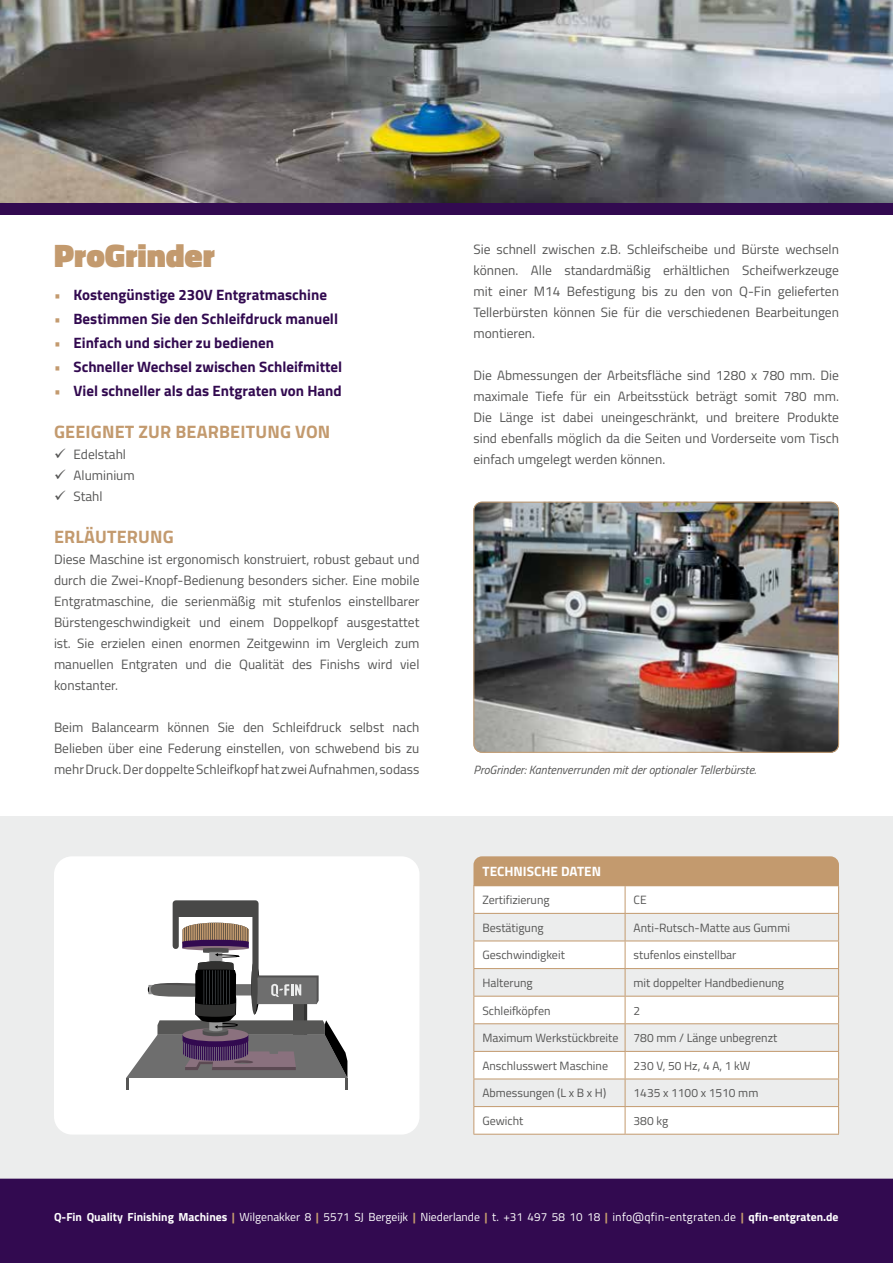
<style>
.page{position:relative;width:893px;height:1263px;background:#fff}
.page>*{position:absolute;margin:0;border:0;box-sizing:border-box;transform-origin:0 0}
.t1{font:900 33px "Titillium Web";color:#c39a6e}
.t2{font:700 18px "Titillium Web";letter-spacing:.01em;color:#c39a6e}
.t3{font:700 15px "Titillium Web";color:#320a50}
.t4{font:13.5px/21px "Titillium Web";color:#565655;text-align:justify}
.t5{font:700 13.5px "Titillium Web";color:#fff}
.t6{font:12px "Titillium Web";color:#565655}
.t7{font:italic 12px "Titillium Web";color:#565655}
.t8{font:11.7px "Titillium Web";color:#fff}
.s1{color:#c39a6e}
.s2{font-weight:700}
.s3{font-weight:700;color:#c39a6e}
.s4{font-family:"Titillium Text 22 L"}
</style>
<div class="page">
<div style="left:0;top:816px;width:893px;height:363px;background:#eceded"></div>
<hr style="left:473px;top:1134px;width:152px;height:1px;background:#c39a6e">
<hr style="left:625px;top:1134px;width:214px;height:1px;background:#c39a6e">
<div style="left:54px;top:856px;width:365px;height:278px;background:#fff;border-radius:18px"></div>
<div style="left:0;top:1179px;width:893px;height:84px;background:#320a50"></div>
<div style="left:0;top:203px;width:893px;height:12px;background:#320a50"></div>
<svg style="left:473px;top:856px;width:366px;height:278px"></svg>
<img style="left:475px;top:502px;width:364px;height:249px">
<div style="left:473px;top:502px;width:366px;height:251px;border:1px solid #c39a6e;border-radius:8px"></div>
<img style="left:0;top:0;width:893px;height:203px">
<svg style="left:126px;top:900px;width:221px;height:189px"></svg>
<h1 class="t1" style="left:54px;top:236px;width:163px">ProGrinder</h1>
<p class="t3" style="left:54px;top:286px;width:275px"><span class="s1">•</span> Kostengünstige 230V Entgratmaschine</p>
<p class="t3" style="left:54px;top:310px;width:286px"><span class="s1">•</span> Bestimmen Sie den Schleifdruck manuell</p>
<p class="t3" style="left:54px;top:334px;width:222px"><span class="s1">•</span> Einfach und sicher zu bedienen</p>
<p class="t3" style="left:54px;top:358px;width:290px"><span class="s1">•</span> Schneller Wechsel zwischen Schleifmittel</p>
<p class="t3" style="left:54px;top:382px;width:289px"><span class="s1">•</span> Viel schneller als das Entgraten von Hand</p>
<h2 class="t2" style="left:54px;top:422px;width:278px">GEEIGNET ZUR BEARBEITUNG VON</h2>
<p class="t4" style="left:54px;top:445px;width:74px">✓ Edelstahl</p>
<p class="t4" style="left:54px;top:466px;width:82px">✓ Aluminium</p>
<p class="t4" style="left:54px;top:487px;width:50px">✓ Stahl</p>
<h2 class="t2" style="left:54px;top:527px;width:121px">ERLÄUTERUNG</h2>
<p class="t4" style="left:54px;top:550px;width:367px">Diese Maschine ist ergonomisch konstruiert, robust gebaut und durch die Zwei-Knopf-Bedienung besonders sicher. Eine mobile Entgratmaschine, die serienmäßig mit stufenlos einstellbarer Bürstengeschwindigkeit und einem Doppelkopf ausgestattet ist. Sie erzielen einen enormen Zeitgewinn im Vergleich zum manuellen Entgraten und die Qualität des Finishs wird viel konstanter.</p>
<p class="t4" style="left:54px;top:718px;width:367px">Beim Balancearm können Sie den Schleifdruck selbst nach Belieben über eine Federung einstellen, von schwebend bis zu mehr Druck. Der doppelte Schleifkopf hat zwei Aufnahmen, sodass</p>
<p class="t4" style="left:473px;top:240px;width:367px">Sie schnell zwischen z.B. Schleifscheibe und Bürste wechseln können. Alle standardmäßig erhältlichen Scheifwerkzeuge mit einer M14 Befestigung bis zu den von Q-Fin gelieferten Tellerbürsten können Sie für die verschiedenen Bearbeitungen montieren.</p>
<p class="t4" style="left:473px;top:366px;width:367px">Die Abmessungen der Arbeitsfläche sind 1280 x 780 mm. Die maximale Tiefe für ein Arbeitsstück beträgt somit 780 mm.<br>Die Länge ist dabei uneingeschränkt, und breitere Produkte sind ebenfalls möglich da die Seiten und Vorderseite vom Tisch einfach umgelegt werden können.</p>
<p class="t7" style="left:473px;top:765px;width:284px">ProGrinder: Kantenverrunden mit der optionaler Tellerbürste.</p>
<p class="t5" style="left:483px;top:864px;width:120px">TECHNISCHE DATEN</p>
<p class="t6" style="left:482px;top:895px;width:69px">Zertifizierung</p>
<p class="t6" style="left:634px;top:895px;width:15px">CE</p>
<p class="t6" style="left:482px;top:923px;width:63px">Bestätigung</p>
<p class="t6" style="left:634px;top:923px;width:158px">Anti-Rutsch-Matte aus Gummi</p>
<p class="t6" style="left:482px;top:950px;width:84px">Geschwindigkeit</p>
<p class="t6" style="left:634px;top:950px;width:104px">stufenlos einstellbar</p>
<p class="t6" style="left:482px;top:978px;width:52px">Halterung</p>
<p class="t6" style="left:634px;top:978px;width:152px">mit doppelter Handbedienung</p>
<p class="t6" style="left:482px;top:1005px;width:70px">Schleifköpfen</p>
<p class="t6" style="left:634px;top:1005px;width:8px">2</p>
<p class="t6" style="left:482px;top:1033px;width:138px">Maximum Werkstückbreite</p>
<p class="t6" style="left:634px;top:1033px;width:145px">780 mm / Länge unbegrenzt</p>
<p class="t6" style="left:482px;top:1061px;width:127px">Anschlusswert Maschine</p>
<p class="t6" style="left:634px;top:1061px;width:118px">230 V, 50 Hz, 4 A, 1 kW</p>
<p class="t6" style="left:482px;top:1088px;width:125px">Abmessungen (L x B x H)</p>
<p class="t6" style="left:634px;top:1088px;width:126px">1435 x 1100 x 1510 mm</p>
<p class="t6" style="left:482px;top:1116px;width:43px">Gewicht</p>
<p class="t6" style="left:634px;top:1116px;width:36px">380 kg</p>
<p class="t8" style="left:54px;top:1212px;width:786px"><span class="s2">Q-Fin Quality Finishing Machines</span> <span class="s3">|</span> Wilgenakker 8 <span class="s3">|</span> 5571 SJ Bergeijk <span class="s3">|</span> Niederlande <span class="s3">|</span> t. +31 497 58 10 18 <span class="s3">|</span> <span class="s4">info@qfin-entgraten.de</span> <span class="s3">|</span> <span class="s2">qfin-entgraten.de</span></p>
</div>
